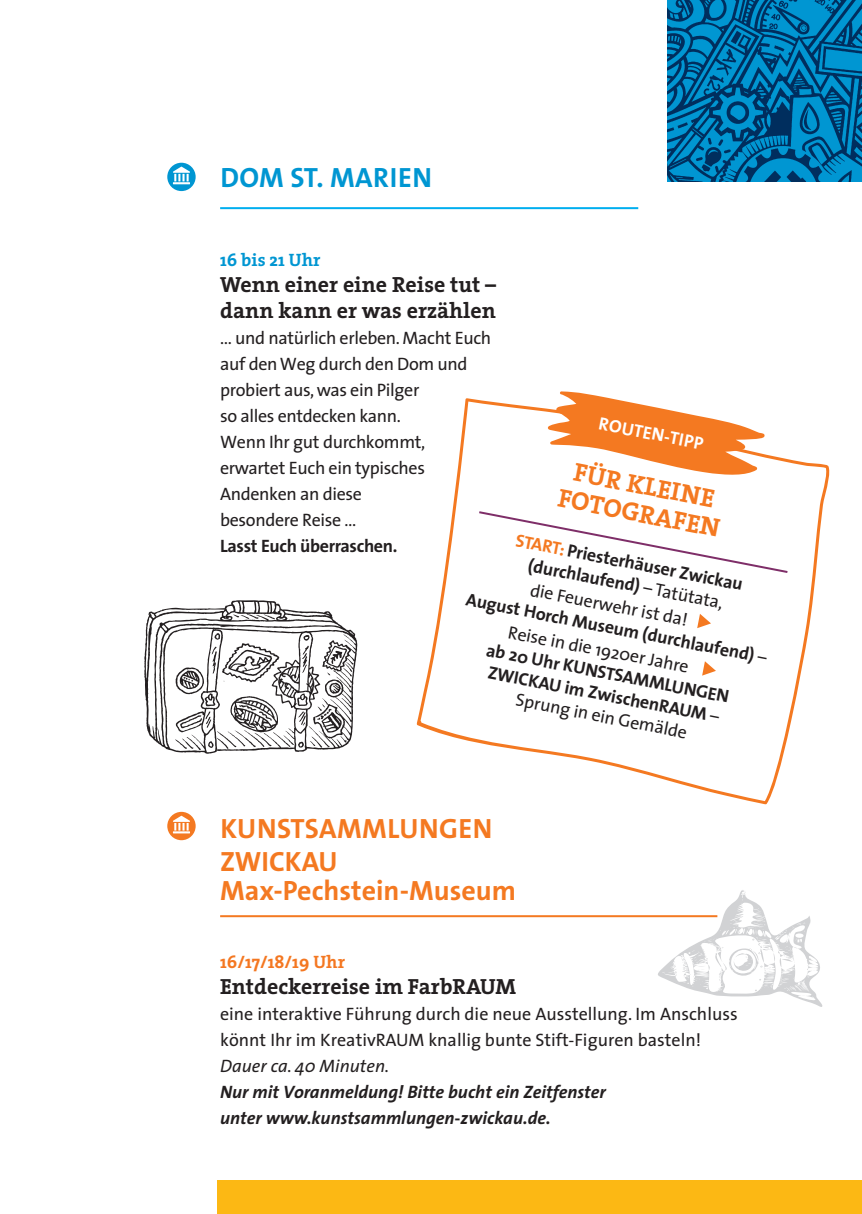
<style>
.page{position:relative;width:862px;height:1214px;background:#fff}
.page>*{position:absolute;margin:0;border:0;box-sizing:border-box;transform-origin:0 0}
.t1{font:700 28px/33.6px "The Sans B W7";color:#f47921}
.t2{font:700 28px "The Sans B W7";letter-spacing:.015em;color:#0096d2}
.t3{font:700 26px/28px "The Serif";color:#f47921;text-align:center}
.t4{font:700 22px/26px "The Serif";color:#231f20}
.t5{font:18px/26px "The Sans";letter-spacing:-.02em;color:#231f20}
.t6{font:700 18px/21.6px "The Sans";letter-spacing:-.02em;color:#231f20;text-align:center}
.t7{font:18px/26px "The Sans";color:#231f20}
.t8{font:italic 700 18px/26px "The Sans";color:#231f20}
.t9{font:italic 18px "The Sans";color:#231f20}
.t10{font:700 18px "The Serif";color:#f47721}
.t11{font:700 18px "The Sans";color:#fff}
.t12{font:700 18px "The Serif";color:#0096d2}
.s1{color:#f47921}
.s2{font-weight:400}
</style>
<div class="page">
<hr style="left:220px;top:207px;width:418px;height:2px;background:#00aeef">
<hr style="left:220px;top:915px;width:497px;height:2px;background:#f47921">
<div style="left:217px;top:1180px;width:645px;height:33px;background:#fcb814"></div>
<svg style="left:167px;top:163px;width:29px;height:28px"></svg>
<svg style="left:173px;top:167px;width:17px;height:17px"></svg>
<svg style="left:167px;top:811px;width:29px;height:29px"></svg>
<svg style="left:173px;top:815px;width:17px;height:18px"></svg>
<img style="left:667px;top:0;width:195px;height:182px">
<svg style="left:144px;top:600px;width:214px;height:154px"></svg>
<svg style="left:657px;top:890px;width:165px;height:117px"></svg>
<svg style="left:416px;top:398px;width:414px;height:406px"></svg>
<svg style="left:548px;top:391px;width:217px;height:85px"></svg>
<h1 class="t2" style="left:220px;top:160px;width:213px">DOM ST. MARIEN</h1>
<p class="t12" style="left:220px;top:244px;width:102px">16 bis 21 Uhr</p>
<p class="t4" style="left:220px;top:270px;width:277px">Wenn einer eine Reise tut – dann kann er was erzählen</p>
<p class="t5" style="left:220px;top:324px;width:273px">… und natürlich erleben. Macht Euch auf den Weg durch den Dom und probiert aus, was ein Pilger<br>so alles entdecken kann.<br>Wenn Ihr gut durchkommt, erwartet Euch ein typisches<br>Andenken an diese<br>besondere Reise …</p>
<p class="t6" style="left:220px;top:534px;width:179px">Lasst Euch überraschen.</p>
<p class="t11" style="left:602px;top:408px;width:108px;rotate:11deg">ROUTEN-TIPP</p>
<h2 class="t3" style="left:566px;top:455px;width:166px;rotate:11deg">FÜR KLEINE<br>FOTOGRAFEN</h2>
<p class="t6" style="left:518px;top:529px;width:232px;rotate:11deg"><span class="s1">START:</span> Priesterhäuser Zwickau (durchlaufend) <span class="s2">– Tatütata,</span></p>
<p class="t6" style="left:472px;top:566px;width:308px;text-align:left;text-indent:61px;rotate:11deg"><span class="s2">die Feuerwehr ist da!<br></span>August Horch Museum (durchlaufend) <span class="s2">–</span></p>
<p class="t5" style="left:511px;top:618px;width:185px;rotate:11deg">Reise in die 1920er Jahre</p>
<p class="t6" style="left:489px;top:638px;width:248px;rotate:11deg">ab 20 Uhr KUNSTSAMMLUNGEN<br>ZWICKAU im ZwischenRAUM <span class="s2">–<br>Sprung in ein Gemälde</span></p>
<h1 class="t1" style="left:220px;top:811px;width:274px">KUNSTSAMMLUNGEN<br>ZWICKAU</h1>
<h1 class="t1" style="left:220px;top:873px;width:297px">Max-Pechstein-Museum</h1>
<p class="t10" style="left:220px;top:946px;width:126px">16/17/18/19 Uhr</p>
<p class="t4" style="left:220px;top:972px;width:298px">Entdeckerreise im FarbRAUM</p>
<p class="t7" style="left:220px;top:1000px;width:519px">eine interaktive Führung durch die neue Ausstellung. Im Anschluss könnt Ihr im KreativRAUM knallig bunte Stift-Figuren basteln!</p>
<p class="t9" style="left:220px;top:1050px;width:171px">Dauer ca. 40 Minuten.</p>
<p class="t8" style="left:220px;top:1078px;width:387px">Nur mit Voranmeldung! Bitte bucht ein Zeitfenster unter www.kunstsammlungen-zwickau.de.</p>
</div>
